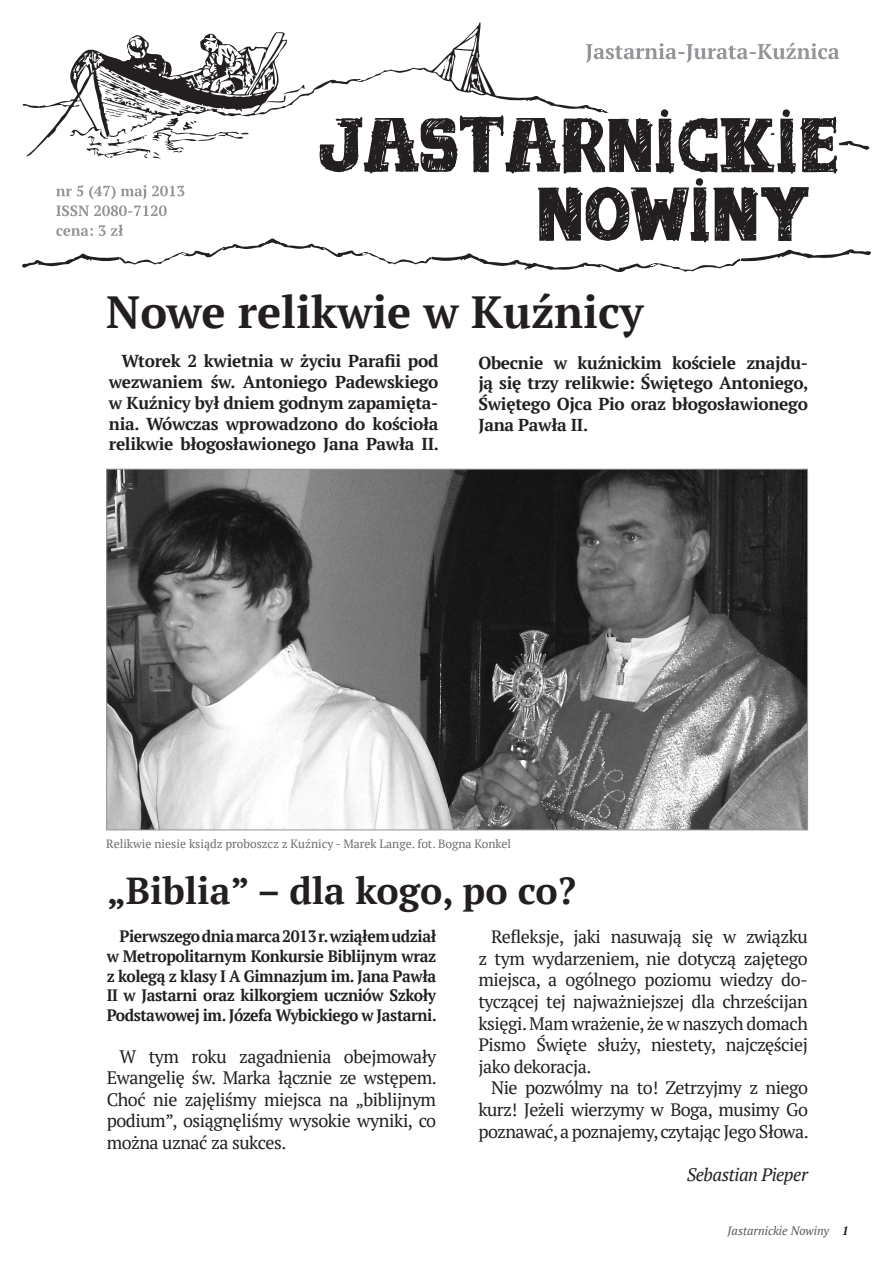
<style>
.page{position:relative;width:893px;height:1263px;background:#fff}
.page>*{position:absolute;margin:0;border:0;box-sizing:border-box;transform-origin:0 0}
.t1{font:700 45px "PT Serif";color:#231f20}
.t2{font:700 37.5px "PT Serif";color:#231f20}
.t3{font:18px/21.6px "PT Serif";letter-spacing:-.025em;color:#231f20;text-align:justify}
.t4{font:italic 18px "PT Serif";letter-spacing:-.025em;color:#231f20}
.t5{font:700 17.25px/20.7px "PT Serif";letter-spacing:-.015em;color:#231f20;text-align:justify}
.t6{font:700 16.5px/19.8px "PT Serif";letter-spacing:-.025em;color:#231f20;text-align:justify;scale:.95 1}
.t7{font:12px "PT Serif";color:#6c6d70}
.t8{font:italic 12px "PT Serif";color:#57585a}
.s1{font-weight:700;color:#231f20}
</style>
<div class="page">
<svg style="left:23px;top:32px;width:267px;height:77px"></svg>
<svg style="left:290px;top:22px;width:190px;height:83px"></svg>
<svg style="left:480px;top:22px;width:208px;height:251px"></svg>
<svg style="left:586px;top:43px;width:253px;height:19px"></svg>
<svg style="left:22px;top:109px;width:849px;height:163px"></svg>
<img style="left:108px;top:471px;width:698px;height:357px">
<h1 class="t1" style="left:106px;top:282px;width:539px">Nowe relikwie w Kuźnicy</h1>
<p class="t5" style="left:478px;top:352px;width:332px">Obecnie w kuźnickim kościele znajdu&shy;ją się trzy relikwie: Świętego Antoniego, Świętego Ojca Pio oraz błogosławionego Jana Pawła II.</p>
<p class="t5" style="left:109px;top:351px;width:332px;text-indent:13px">Wtorek 2 kwietnia w życiu Parafii pod wezwaniem św. Antoniego Padewskiego w Kuźnicy był dniem godnym zapamięta&shy;nia. Wówczas wprowadzono do kościoła relikwie błogosławionego Jana Pawła II.</p>
<p class="t7" style="left:106px;top:835px;width:406px">Relikwie niesie ksiądz proboszcz z Kuźnicy - Marek Lange. fot. Bogna Konkel</p>
<h2 class="t2" style="left:107px;top:866px;width:471px">„Biblia” – dla kogo, po co?</h2>
<p class="t3" style="left:478px;top:926px;width:331px;text-indent:13px">Refleksje, jaki nasuwają się w związku z tym wydarzeniem, nie dotyczą zajętego miejsca, a ogólnego poziomu wiedzy do&shy;tyczącej tej najważniejszej dla chrześcijan księgi. Mam wrażenie, że w naszych domach Pismo Święte służy, niestety, najczęściej jako dekoracja.</p>
<p class="t3" style="left:478px;top:1077px;width:332px;text-indent:13px">Nie pozwólmy na to! Zetrzyjmy z niego kurz! Jeżeli wierzymy w Boga, musimy Go poznawać, a poznajemy, czytając Jego Słowa.</p>
<p class="t4" style="left:687px;top:1163px;width:123px">Sebastian Pieper</p>
<p class="t6" style="left:107px;top:926px;width:349px;text-indent:13px">Pierwszego dnia marca 2013 r. wziąłem udział w Metropolitarnym Konkursie Biblijnym wraz z kolegą z klasy I A Gimnazjum im. Jana Pawła II w Jastarni oraz kilkorgiem uczniów Szkoły Podstawowej im. Józefa Wybickiego w Jastarni.</p>
<p class="t3" style="left:107px;top:1045px;width:332px;text-indent:13px">W tym roku zagadnienia obejmowały Ewangelię św. Marka łącznie ze wstępem.<br>Choć nie zajęliśmy miejsca na „biblijnym podium”, osiągnęliśmy wysokie wyniki, co można uznać za sukces.</p>
<p class="t8" style="left:728px;top:1223px;width:122px">Jastarnickie Nowiny <span class="s1">1</span></p>
</div>
